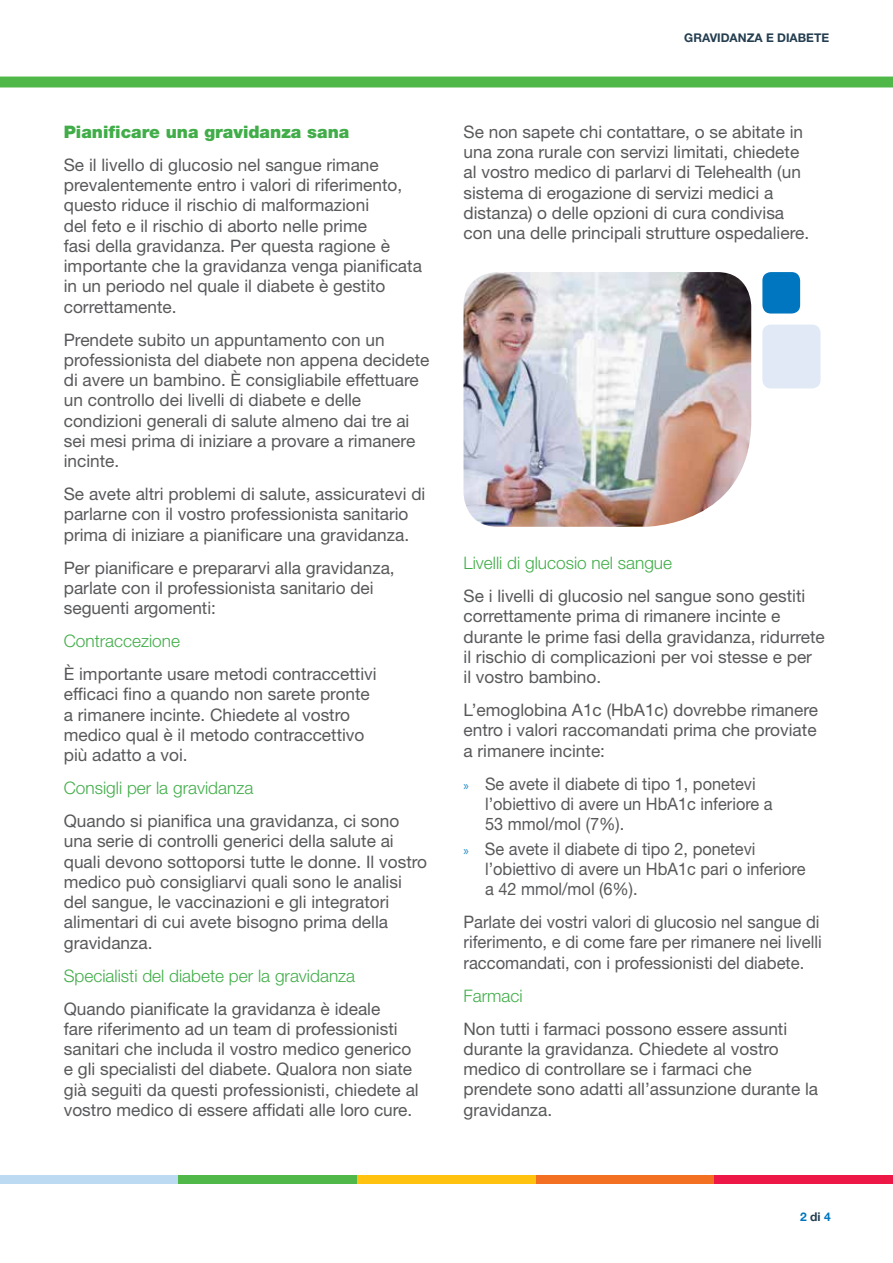
<style>
.page{position:relative;width:893px;height:1263px;background:#fff}
.page>*{position:absolute;margin:0;border:0;box-sizing:border-box;transform-origin:0 0}
.t1{font:17.25px/20.2px "Helvetica Neue LT Std";color:#58595b}
.t2{font:17.25px/20.2px "Helvetica Neue LT Std";color:#58595b;scale:.95 1}
.t3{font:17.25px/20.2px "Helvetica Neue LT Std";color:#58595b;scale:.96 1}
.t4{font:300 17.25px "Helvetica Neue LT Std";color:#41ad49}
.t5{font:900 17.25px "Helvetica Neue LT Std";color:#41ad49}
.t6{font:700 12px "Helvetica Neue LT Std";color:#243e50}
.t7{font:700 12px "Helvetica Neue LT Std";color:#0076c0}
.s1{font-family:"Myriad Pro";font-size:13.5px;color:#1a88c9}
.s2{font-family:"Helvetica Neue";color:#243e50}
</style>
<div class="page">
<div style="left:0;top:77px;width:893px;height:10px;background:#50b848"></div>
<div style="left:357px;top:1176px;width:179px;height:8px;background:#ffc20e"></div>
<div style="left:0;top:1176px;width:179px;height:8px;background:#bcdbf3"></div>
<div style="left:179px;top:1176px;width:178px;height:8px;background:#50b848"></div>
<div style="left:536px;top:1176px;width:178px;height:8px;background:#f36f21"></div>
<div style="left:714px;top:1176px;width:179px;height:8px;background:#ed1846"></div>
<img style="left:463px;top:272px;width:288px;height:255px">
<div style="left:762px;top:272px;width:38px;height:42px;background:#0076c0;border-radius:9px"></div>
<div style="left:762px;top:325px;width:58px;height:63px;background:#e1e9f6;border-radius:9px"></div>
<p class="t5" style="left:64px;top:121px;width:287px">Pianificare una gravidanza sana</p>
<p class="t1" style="left:64px;top:154px;width:360px">Se il livello di glucosio nel sangue rimane prevalentemente entro i valori di riferimento, questo riduce il rischio di malformazioni<br>del feto e il rischio di aborto nelle prime<br>fasi della gravidanza. Per questa ragione è importante che la gravidanza venga pianificata in un periodo nel quale il diabete è gestito correttamente.</p>
<p class="t1" style="left:64px;top:329px;width:367px">Prendete subito un appuntamento con un professionista del diabete non appena decidete di avere un bambino. È consigliabile effettuare un controllo dei livelli di diabete e delle condizioni generali di salute almeno dai tre ai sei mesi prima di iniziare a provare a rimanere incinte.</p>
<p class="t1" style="left:64px;top:484px;width:363px">Se avete altri problemi di salute, assicuratevi di parlarne con il vostro professionista sanitario prima di iniziare a pianificare una gravidanza.</p>
<p class="t1" style="left:64px;top:557px;width:332px">Per pianificare e prepararvi alla gravidanza, parlate con il professionista sanitario dei seguenti argomenti:</p>
<p class="t4" style="left:64px;top:630px;width:118px">Contraccezione</p>
<p class="t1" style="left:64px;top:664px;width:314px">È importante usare metodi contraccettivi efficaci fino a quando non sarete pronte a rimanere incinte. Chiedete al vostro medico qual è il metodo contraccettivo più adatto a voi.</p>
<p class="t4" style="left:64px;top:777px;width:191px">Consigli per la gravidanza</p>
<p class="t1" style="left:64px;top:811px;width:365px">Quando si pianifica una gravidanza, ci sono una serie di controlli generici della salute ai quali devono sottoporsi tutte le donne. Il vostro medico può consigliarvi quali sono le analisi del sangue, le vaccinazioni e gli integratori alimentari di cui avete bisogno prima della gravidanza.</p>
<p class="t4" style="left:64px;top:965px;width:293px">Specialisti del diabete per la gravidanza</p>
<p class="t1" style="left:64px;top:998px;width:356px">Quando pianificate la gravidanza è ideale<br>fare riferimento ad un team di professionisti sanitari che includa il vostro medico generico e gli specialisti del diabete. Qualora non siate già seguiti da questi professionisti, chiedete al vostro medico di essere affidati alle loro cure.</p>
<p class="t6" style="left:684px;top:30px;width:146px">GRAVIDANZA E DIABETE</p>
<p class="t1" style="left:463px;top:121px;width:347px">Se non sapete chi contattare, o se abitate in una zona rurale con servizi limitati, chiedete al vostro medico di parlarvi di Telehealth (un sistema di erogazione di servizi medici a distanza) o delle opzioni di cura condivisa con una delle principali strutture ospedaliere.</p>
<p class="t4" style="left:463px;top:552px;width:210px">Livelli di glucosio nel sangue</p>
<p class="t1" style="left:463px;top:586px;width:363px">Se i livelli di glucosio nel sangue sono gestiti correttamente prima di rimanere incinte e durante le prime fasi della gravidanza, ridurrete il rischio di complicazioni per voi stesse e per<br>il vostro bambino.</p>
<p class="t1" style="left:463px;top:700px;width:356px;text-align:justify">L’emoglobina A1c (HbA1c) dovrebbe rimanere entro i valori raccomandati prima che proviate a rimanere incinte:</p>
<p class="t2" style="left:485px;top:773px;width:304px;text-indent:-22px"><span class="s1">»</span> Se avete il diabete di tipo 1, ponetevi l’obiettivo di avere un HbA1c inferiore a<br>53 mmol/mol (7%).</p>
<p class="t2" style="left:485px;top:838px;width:339px;text-indent:-22px"><span class="s1">»</span> Se avete il diabete di tipo 2, ponetevi l’obiettivo di avere un HbA1c pari o inferiore a 42 mmol/mol (6%).</p>
<p class="t3" style="left:463px;top:912px;width:375px">Parlate dei vostri valori di glucosio nel sangue di riferimento, e di come fare per rimanere nei livelli raccomandati, con i professionisti del diabete.</p>
<p class="t4" style="left:463px;top:985px;width:61px">Farmaci</p>
<p class="t1" style="left:463px;top:1018px;width:356px">Non tutti i farmaci possono essere assunti durante la gravidanza. Chiedete al vostro medico di controllare se i farmaci che prendete sono adatti all’assunzione durante la gravidanza.</p>
<p class="t7" style="left:800px;top:1209px;width:32px">2 <span class="s2">di</span> 4</p>
</div>
